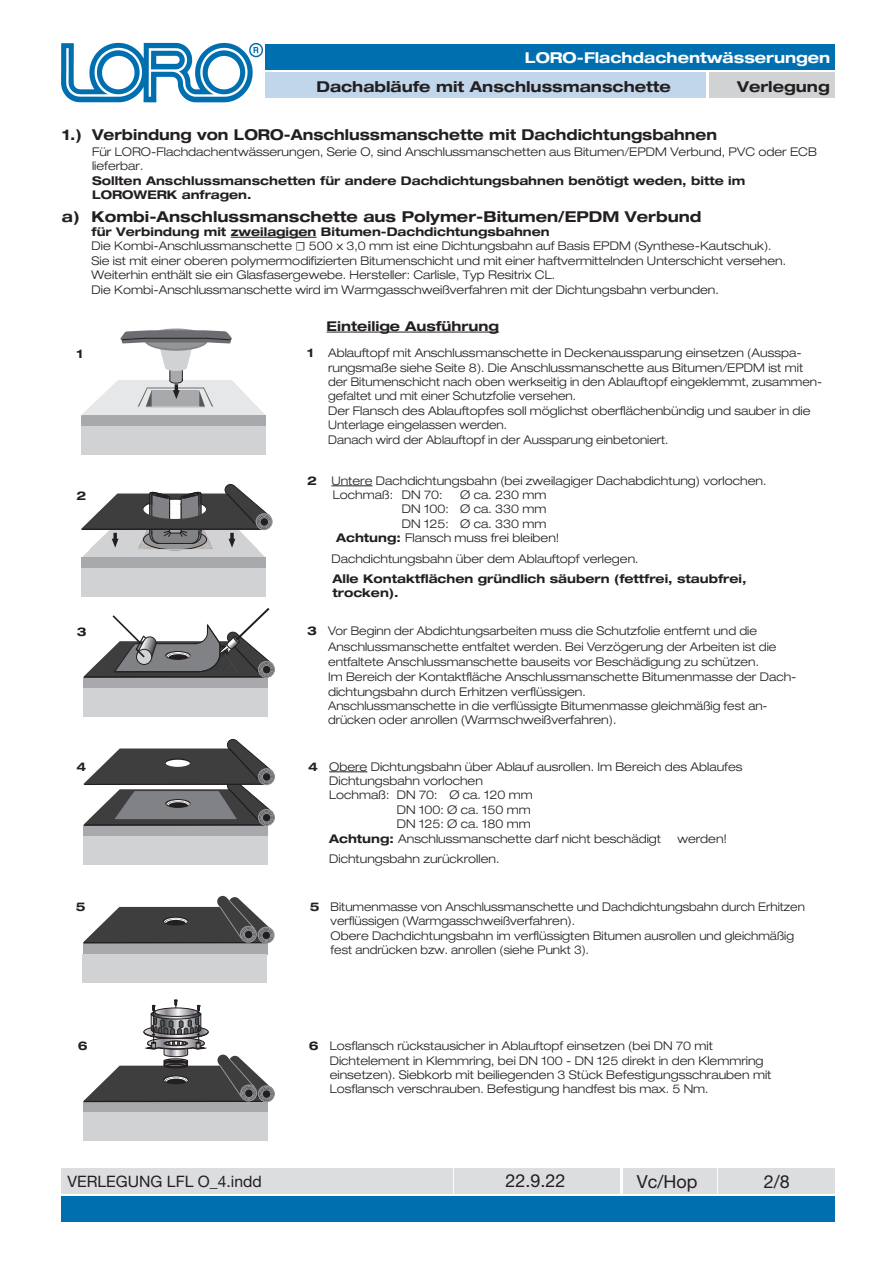
<style>
.page{position:relative;width:893px;height:1263px;background:#fff}
.page>*{position:absolute;margin:0;border:0;box-sizing:border-box;transform-origin:0 0}
.t1{font:18px "Helvetica Neue LT Std";color:#231f20}
.t2{font:15.75px "Helvetica Neue LT Std";color:#231f20}
.t3{font:700 expanded 15px "Helvetica Neue LT Std";color:#231f20}
.t4{font:700 expanded 15px "Helvetica Neue LT Std";color:#231f20;scale:.96 1}
.t5{font:700 expanded 15px "Helvetica Neue LT Std";color:#fff}
.t6{font:700 expanded 13.5px "Helvetica Neue LT Std";color:#231f20}
.t7{font:300 expanded 12px/14.4px "Helvetica Neue LT Std";color:#231f20}
.t8{font:300 expanded 12px/14.9px "Helvetica Neue LT Std";color:#231f20;scale:.96 1}
.t9{font:700 expanded 12px/14.4px "Helvetica Neue LT Std";color:#231f20}
.s1{font-weight:700}
.s2{font-family:"Minion Pro";font-weight:400;font-stretch:normal}
</style>
<div class="page">
<img style="left:61px;top:42px;width:202px;height:61px">
<div style="left:266px;top:45px;width:569px;height:25px;background:#006faf"></div>
<div style="left:709px;top:72px;width:126px;height:26px;background:#d1d2d4"></div>
<div style="left:266px;top:72px;width:440px;height:26px;background:#c1d5eb"></div>
<div style="left:61px;top:1196px;width:774px;height:26px;background:#006faf"></div>
<div style="left:61px;top:1168px;width:391px;height:25px;background:#dcdddf"></div>
<div style="left:454px;top:1168px;width:166px;height:25px;background:#dcdddf"></div>
<div style="left:623px;top:1168px;width:93px;height:25px;background:#dcdddf"></div>
<div style="left:719px;top:1168px;width:116px;height:25px;background:#dcdddf"></div>
<hr style="left:331px;top:485px;width:41px;height:1px;background:#231f20">
<hr style="left:329px;top:771px;width:38px;height:1px;background:#231f20">
<div style="left:81px;top:415px;width:185px;height:11px;background:#a8a9ad"></div>
<div style="left:81px;top:426px;width:185px;height:29px;background:#d1d2d4"></div>
<svg style="left:145px;top:328px;width:63px;height:21px"></svg>
<svg style="left:82px;top:330px;width:183px;height:85px"></svg>
<div style="left:81px;top:558px;width:185px;height:11px;background:#a8a9ad"></div>
<div style="left:81px;top:569px;width:184px;height:28px;background:#d1d2d4"></div>
<div style="left:256px;top:514px;width:16px;height:16px;border:1px solid #939598;border-radius:50%"></div>
<svg style="left:81px;top:484px;width:189px;height:74px"></svg>
<div style="left:83px;top:677px;width:185px;height:11px;background:#a8a9ad"></div>
<div style="left:83px;top:688px;width:184px;height:29px;background:#d1d2d4"></div>
<div style="left:260px;top:663px;width:13px;height:13px;border:1px solid #939598;border-radius:50%"></div>
<div style="left:259px;top:661px;width:16px;height:16px;border:1px solid #939598;border-radius:50%"></div>
<svg style="left:84px;top:608px;width:188px;height:70px"></svg>
<div style="left:83px;top:825px;width:185px;height:11px;background:#a8a9ad"></div>
<div style="left:83px;top:836px;width:184px;height:29px;background:#d1d2d4"></div>
<div style="left:258px;top:809px;width:17px;height:16px;border:1px solid #939598;border-radius:50%"></div>
<div style="left:259px;top:809px;width:15px;height:16px;border:1px solid #939598;border-radius:50%"></div>
<div style="left:258px;top:768px;width:17px;height:17px;border:1px solid #939598;border-radius:50%"></div>
<div style="left:259px;top:769px;width:15px;height:16px;border:1px solid #939598;border-radius:50%"></div>
<svg style="left:84px;top:739px;width:188px;height:87px"></svg>
<div style="left:75px;top:490px;width:23px;height:20px;background:#fff"></div>
<div style="left:75px;top:348px;width:33px;height:20px;background:#fff"></div>
<div style="left:75px;top:626px;width:24px;height:20px;background:#fff"></div>
<hr style="left:231px;top:237px;width:85px;height:1px;background:#231f20">
<div style="left:83px;top:943px;width:184px;height:11px;background:#a8a9ad"></div>
<div style="left:83px;top:954px;width:184px;height:28px;background:#d1d2d4"></div>
<div style="left:259px;top:928px;width:14px;height:14px;border:1px solid #939598;border-radius:50%"></div>
<div style="left:261px;top:930px;width:11px;height:11px;border:1px solid #939598;border-radius:50%"></div>
<div style="left:258px;top:927px;width:16px;height:16px;border:1px solid #939598;border-radius:50%"></div>
<svg style="left:83px;top:896px;width:188px;height:47px"></svg>
<div style="left:74px;top:901px;width:23px;height:20px;background:#fff"></div>
<div style="left:83px;top:1102px;width:185px;height:11px;background:#a8a9ad"></div>
<div style="left:83px;top:1112px;width:184px;height:29px;background:#d1d2d4"></div>
<div style="left:260px;top:1087px;width:13px;height:13px;border:1px solid #939598;border-radius:50%"></div>
<div style="left:261px;top:1088px;width:11px;height:11px;border:1px solid #939598;border-radius:50%"></div>
<div style="left:258px;top:1086px;width:16px;height:16px;border:1px solid #939598;border-radius:50%"></div>
<svg style="left:83px;top:1000px;width:188px;height:102px"></svg>
<div style="left:76px;top:1040px;width:23px;height:20px;background:#fff"></div>
<hr style="left:327px;top:332px;width:172px;height:1px;background:#231f20">
<p class="t5" style="left:525px;top:48px;width:307px">LORO-Flachdachentwässerungen</p>
<p class="t3" style="left:316px;top:77px;width:356px">Dachabläufe mit Anschlussmanschette</p>
<p class="t3" style="left:737px;top:77px;width:94px">Verlegung</p>
<p class="t4" style="left:62px;top:125px;width:684px">1.) Verbindung von LORO-Anschlussmanschette mit Dachdichtungsbahnen</p>
<p class="t7" style="left:92px;top:144px;width:726px">Für LORO-Flachdachentwässerungen, Serie O, sind Anschlussmanschetten aus Bitumen/EPDM Verbund, PVC oder ECB lieferbar.</p>
<p class="t9" style="left:92px;top:173px;width:655px">Sollten Anschlussmanschetten für andere Dachdichtungsbahnen benötigt weden, bitte im<br>LOROWERK anfragen.</p>
<p class="t3" style="left:62px;top:206px;width:641px">a) Kombi-Anschlussmanschette aus Polymer-Bitumen/EPDM Verbund</p>
<p class="t7" style="left:92px;top:224px;width:696px"><span class="s1">für Verbindung mit zweilagigen Bitumen-Dachdichtungsbahnen<br></span>Die Kombi-Anschlussmanschette <span class="s2">☐</span> 500 x 3,0 mm ist eine Dichtungsbahn auf Basis EPDM (Synthese-Kautschuk).<br>Sie ist mit einer oberen polymermodifizierten Bitumenschicht und mit einer haftvermittelnden Unterschicht versehen.<br>Weiterhin enthält sie ein Glasfasergewebe. Hersteller: Carlisle, Typ Resitrix CL.<br>Die Kombi-Anschlussmanschette wird im Warmgasschweißverfahren mit der Dichtungsbahn verbunden.</p>
<p class="t6" style="left:327px;top:317px;width:174px">Einteilige Ausführung</p>
<p class="t9" style="left:76px;top:346px;width:8px">1</p>
<p class="t9" style="left:76px;top:488px;width:11px">2</p>
<p class="t7" style="left:328px;top:345px;width:496px;text-indent:-21px"><span class="s1">1</span> Ablauftopf mit Anschlussmanschette in Deckenaussparung einsetzen (Ausspa&shy;rungsmaße siehe Seite 8). Die Anschlussmanschette aus Bitumen/EPDM ist mit der Bitumenschicht nach oben werkseitig in den Ablauftopf eingeklemmt, zusammen&shy;gefaltet und mit einer Schutzfolie versehen.<br>Der Flansch des Ablauftopfes soll möglichst oberflächenbündig und sauber in die Unterlage eingelassen werden.<br>Danach wird der Ablauftopf in der Aussparung einbetoniert.</p>
<p class="t7" style="left:333px;top:473px;width:435px;text-indent:-26px"><span class="s1">2</span> Untere Dachdichtungsbahn (bei zweilagiger Dachabdichtung) vorlochen.<br>Lochmaß: DN 70:</p>
<p class="t7" style="left:460px;top:487px;width:88px">Ø ca. 230 mm</p>
<p class="t7" style="left:402px;top:502px;width:146px">DN 100: Ø ca. 330 mm</p>
<p class="t7" style="left:402px;top:516px;width:146px">DN 125: Ø ca. 330 mm</p>
<p class="t7" style="left:336px;top:530px;width:225px"><span class="s1">Achtung:</span> Flansch muss frei bleiben!</p>
<p class="t7" style="left:331px;top:551px;width:309px">Dachdichtungsbahn über dem Ablauftopf verlegen.</p>
<p class="t9" style="left:332px;top:571px;width:415px">Alle Kontaktflächen gründlich säubern (fettfrei, staubfrei, trocken).</p>
<p class="t9" style="left:77px;top:624px;width:11px">3</p>
<p class="t8" style="left:328px;top:623px;width:489px;text-indent:-21px"><span class="s1">3</span> Vor Beginn der Abdichtungsarbeiten muss die Schutzfolie entfernt und die Anschlussmanschette entfaltet werden. Bei Verzögerung der Arbeiten ist die entfaltete Anschlussmanschette bauseits vor Beschädigung zu schützen.<br>Im Bereich der Kontaktfläche Anschlussmanschette Bitumenmasse der Dach&shy;dichtungsbahn durch Erhitzen verflüssigen.<br>Anschlussmanschette in die verflüssigte Bitumenmasse gleichmäßig fest an&shy;drücken oder anrollen (Warmschweißverfahren).</p>
<p class="t9" style="left:76px;top:759px;width:11px">4</p>
<p class="t7" style="left:308px;top:759px;width:436px"><span class="s1">4</span> Obere Dichtungsbahn über Ablauf ausrollen. Im Bereich des Ablaufes</p>
<p class="t7" style="left:329px;top:773px;width:155px">Dichtungsbahn vorlochen</p>
<p class="t7" style="left:329px;top:788px;width:205px">Lochmaß: DN 70: Ø ca. 120 mm</p>
<p class="t7" style="left:397px;top:802px;width:135px">DN 100: Ø ca. 150 mm</p>
<p class="t7" style="left:397px;top:816px;width:135px">DN 125: Ø ca. 180 mm</p>
<p class="t7" style="left:329px;top:831px;width:334px"><span class="s1">Achtung:</span> Anschlussmanschette darf nicht beschädigt</p>
<p class="t7" style="left:677px;top:831px;width:51px">werden!</p>
<p class="t7" style="left:329px;top:851px;width:172px">Dichtungsbahn zurückrollen.</p>
<p class="t9" style="left:76px;top:899px;width:11px">5</p>
<p class="t8" style="left:331px;top:899px;width:496px;line-height:14.4px;text-indent:-21px"><span class="s1">5</span> Bitumenmasse von Anschlussmanschette und Dachdichtungsbahn durch Erhitzen verflüssigen (Warmgasschweißverfahren).<br>Obere Dachdichtungsbahn im verflüssigten Bitumen ausrollen und gleichmäßig fest andrücken bzw. anrollen (siehe Punkt 3).</p>
<p class="t9" style="left:78px;top:1038px;width:11px">6</p>
<p class="t7" style="left:330px;top:1038px;width:443px;text-indent:-21px"><span class="s1">6</span> Losflansch rückstausicher in Ablauftopf einsetzen (bei DN 70 mit Dichtelement in Klemmring, bei DN 100 - DN 125 direkt in den Klemmring einsetzen). Siebkorb mit beiliegenden 3 Stück Befestigungsschrauben mit Losflansch verschrauben. Befestigung handfest bis max. 5 Nm.</p>
<h2 class="t2" style="left:67px;top:1172px;width:196px">VERLEGUNG LFL O_4.indd</h2>
<h1 class="t1" style="left:505px;top:1170px;width:62px">22.9.22</h1>
<h1 class="t1" style="left:637px;top:1170px;width:62px">Vc/Hop</h1>
<h1 class="t1" style="left:764px;top:1171px;width:28px">2/8</h1>
</div>
